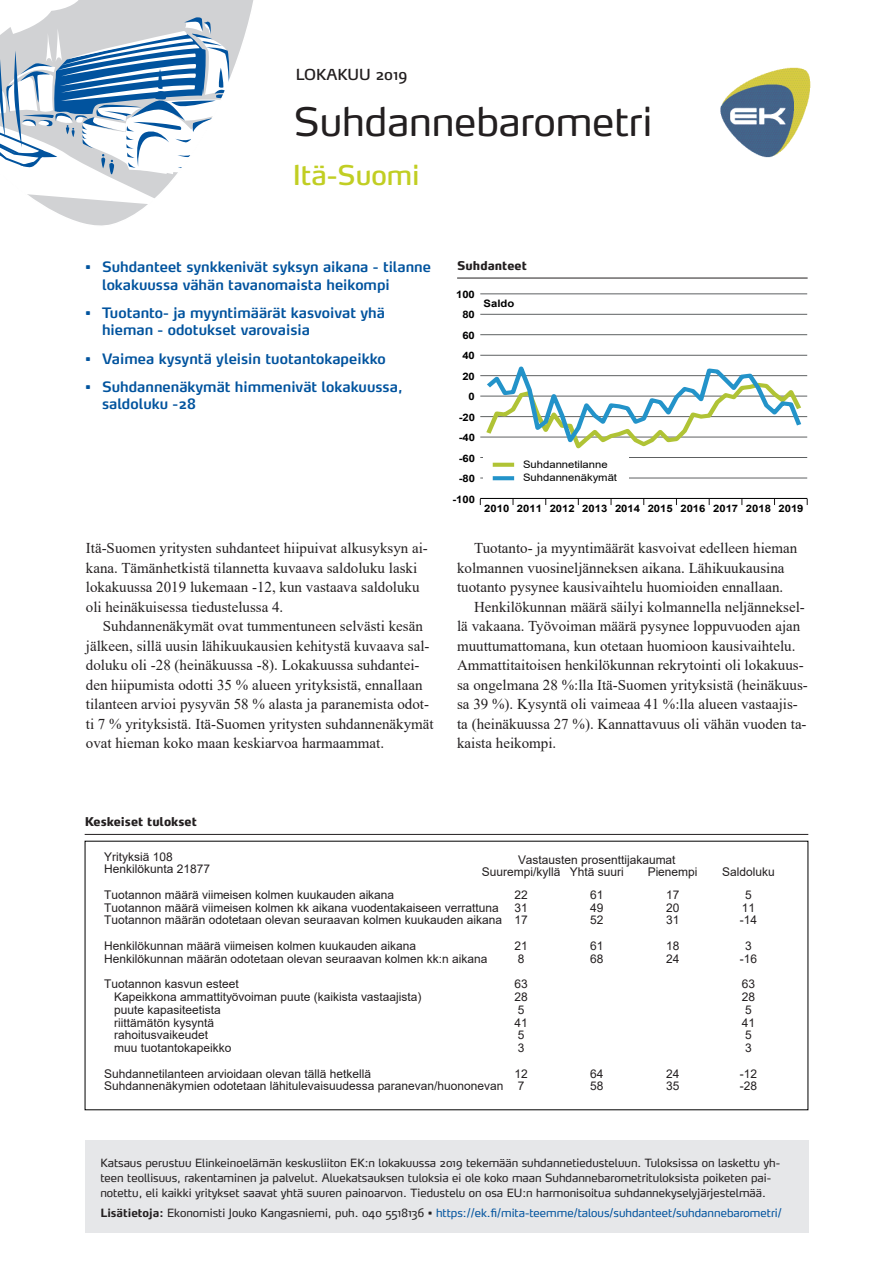
<style>
.page{position:relative;width:893px;height:1263px;background:#fff}
.page>*{position:absolute;margin:0;border:0;box-sizing:border-box;transform-origin:0 0}
.t1{font:39px "Max";color:#231f20}
.OTS_-_lääni{font:27px "Max";color:#c1ce23}
.Leipä_2_sisennys{font:15px/19.5px "Times New Roman";color:#231f20}
.Leipä{font:15px/19.5px "Times New Roman";color:#231f20}
.t2{font:15px "Max";color:#231f20}
.Ingressi_bullet{font:600 14.25px/17px "Max";color:#01539e}
.t3{font:12px/12px "Arial";color:#231f20}
.Kuvateksti_viiva_all{font:800 12px "Max";color:#231f20}
.t4{font:11.25px/15px "Max";color:#231f20}
.t5{font:11.25px "Max";color:#01539e}
.t6{font:700 10.2px "Arial";color:#000001;scale:1.1 1}
.t7{font:10.2px/13.5px "Arial";color:#000001;scale:1.1 1}
.s1{font-weight:700;color:#231f20}
.s2{color:#231f20}
</style>
<div class="page">
<div style="left:85px;top:1141px;width:723px;height:92px;background:#e6e7e9"></div>
<img style="left:720px;top:67px;width:91px;height:91px">
<svg style="left:0;top:0;width:254px;height:226px"></svg>
<hr style="left:480px;top:478px;width:327px;height:1px;background:#56595a">
<hr style="left:480px;top:457px;width:327px;height:1px;background:#56595a">
<hr style="left:480px;top:437px;width:327px;height:1px;background:#56595a">
<hr style="left:480px;top:416px;width:327px;height:1px;background:#56595a">
<hr style="left:480px;top:396px;width:327px;height:1px;background:#56595a">
<hr style="left:480px;top:375px;width:327px;height:1px;background:#56595a">
<hr style="left:480px;top:355px;width:327px;height:1px;background:#56595a">
<hr style="left:480px;top:334px;width:327px;height:1px;background:#56595a">
<hr style="left:480px;top:314px;width:327px;height:1px;background:#56595a">
<hr style="left:480px;top:294px;width:327px;height:1px;background:#56595a">
<hr style="left:480px;top:498px;width:327px;height:1px;background:#000001">
<svg style="left:482px;top:366px;width:323px;height:83px"></svg>
<div style="left:484px;top:455px;width:145px;height:31px;background:#fff"></div>
<svg style="left:493px;top:463px;width:21px;height:4px"></svg>
<svg style="left:493px;top:476px;width:21px;height:4px"></svg>
<hr style="left:85px;top:834px;width:723px;height:1px;background:#231f20">
<hr style="left:457px;top:278px;width:351px;height:1px;background:#231f20">
<p class="t2" style="left:296px;top:65px;width:113px">LOKAKUU 2019</p>
<h1 class="t1" style="left:294px;top:97px;width:360px">Suhdannebarometri</h1>
<p class="OTS_-_lääni" style="left:293px;top:158px;width:129px">Itä-Suomi</p>
<p class="Ingressi_bullet" style="left:102px;top:258px;width:331px;text-indent:-17px">• Suhdanteet synkkenivät syksyn aikana - tilanne lokakuussa vähän tavanomaista heikompi</p>
<p class="Ingressi_bullet" style="left:102px;top:304px;width:284px;text-indent:-17px">• Tuotanto- ja myyntimäärät kasvoivat yhä hieman - odotukset varovaisia</p>
<p class="Ingressi_bullet" style="left:85px;top:349px;width:302px">• Vaimea kysyntä yleisin tuotantokapeikko</p>
<p class="Ingressi_bullet" style="left:102px;top:378px;width:302px;text-indent:-17px">• Suhdannenäkymät himmenivät lokakuussa, saldoluku -28</p>
<p class="Leipä" style="left:86px;top:538px;width:344px">Itä-Suomen yritysten suhdanteet hiipuivat alkusyksyn ai&shy;kana. Tämänhetkistä tilannetta kuvaava saldoluku laski lokakuussa 2019 lukemaan -12, kun vastaava saldoluku oli heinäkuisessa tiedustelussa 4.</p>
<p class="Leipä_2_sisennys" style="left:86px;top:616px;width:349px;text-indent:17px">Suhdannenäkymät ovat tummentuneen selvästi kesän jälkeen, sillä uusin lähikuukausien kehitystä kuvaava sal&shy;doluku oli -28 (heinäkuussa -8). Lokakuussa suhdantei&shy;den hiipumista odotti 35 % alueen yrityksistä, ennallaan tilanteen arvioi pysyvän 58 % alasta ja paranemista odot&shy;ti 7 % yrityksistä. Itä-Suomen yritysten suhdannenäkymät ovat hieman koko maan keskiarvoa harmaammat.</p>
<p class="Kuvateksti_viiva_all" style="left:457px;top:258px;width:71px">Suhdanteet</p>
<p class="t6" style="left:456px;top:287px;width:19px">100</p>
<p class="t6" style="left:462px;top:308px;width:13px">80</p>
<p class="t6" style="left:462px;top:328px;width:13px">60</p>
<p class="t6" style="left:462px;top:348px;width:13px">40</p>
<p class="t6" style="left:462px;top:369px;width:13px">20</p>
<p class="t6" style="left:469px;top:389px;width:7px">0</p>
<p class="t6" style="left:459px;top:410px;width:16px">-20</p>
<p class="t6" style="left:459px;top:430px;width:16px">-40</p>
<p class="t6" style="left:459px;top:451px;width:16px">-60</p>
<p class="t6" style="left:459px;top:471px;width:16px">-80</p>
<p class="t6" style="left:452px;top:492px;width:22px">-100</p>
<p class="t6" style="left:484px;top:296px;width:29px">Saldo</p>
<p class="t7" style="left:523px;top:457px;width:87px">Suhdannetilanne<br>Suhdannenäkymät</p>
<p class="t6" style="left:484px;top:501px;width:292px">2010 2011 2012 2013 2014 2015 2016 2017 2018 2019</p>
<p class="Leipä_2_sisennys" style="left:457px;top:538px;width:342px;text-indent:17px">Tuotanto- ja myyntimäärät kasvoivat edelleen hieman kolmannen vuosineljänneksen aikana. Lähikuukausina tuotanto pysynee kausivaihtelu huomioiden ennallaan.</p>
<p class="Leipä_2_sisennys" style="left:457px;top:596px;width:352px;text-indent:17px">Henkilökunnan määrä säilyi kolmannella neljänneksel&shy;lä vakaana. Työvoiman määrä pysynee loppuvuoden ajan muuttumattomana, kun otetaan huomioon kausivaihtelu.<br>Ammattitaitoisen henkilökunnan rekrytointi oli lokakuus&shy;sa ongelmana 28 %:lla Itä-Suomen yrityksistä (heinäkuus&shy;sa 39 %). Kysyntä oli vaimeaa 41 %:lla alueen vastaajis&shy;ta (heinäkuussa 27 %). Kannattavuus oli vähän vuoden ta&shy;kaista heikompi.</p>
<p class="Kuvateksti_viiva_all" style="left:85px;top:814px;width:114px">Keskeiset tulokset</p>
<p class="t3" style="left:104px;top:850px;width:70px">Yrityksiä 108</p>
<p class="t3" style="left:482px;top:853px;width:195px;text-indent:36px">Vastausten prosenttijakaumat<br>Suurempi/kyllä Yhtä suuri</p>
<p class="t3" style="left:104px;top:863px;width:107px">Henkilökunta 21877</p>
<p class="t3" style="left:648px;top:865px;width:51px">Pienempi</p>
<p class="t3" style="left:722px;top:865px;width:54px">Saldoluku</p>
<p class="t3" style="left:104px;top:888px;width:291px">Tuotannon määrä viimeisen kolmen kuukauden aikana</p>
<p class="t3" style="left:514px;top:888px;width:15px">22</p>
<p class="t3" style="left:590px;top:888px;width:15px">61</p>
<p class="t3" style="left:666px;top:888px;width:15px">17</p>
<p class="t3" style="left:745px;top:888px;width:8px">5</p>
<p class="t3" style="left:104px;top:901px;width:396px">Tuotannon määrä viimeisen kolmen kk aikana vuodentakaiseen verrattuna</p>
<p class="t3" style="left:514px;top:901px;width:15px">31</p>
<p class="t3" style="left:590px;top:901px;width:15px">49</p>
<p class="t3" style="left:666px;top:901px;width:15px">20</p>
<p class="t3" style="left:742px;top:901px;width:15px">11</p>
<p class="t3" style="left:104px;top:914px;width:425px">Tuotannon määrän odotetaan olevan seuraavan kolmen kuukauden aikana 17</p>
<p class="t3" style="left:590px;top:914px;width:15px">52</p>
<p class="t3" style="left:666px;top:914px;width:15px">31</p>
<p class="t3" style="left:740px;top:914px;width:19px">-14</p>
<p class="t3" style="left:104px;top:940px;width:313px">Henkilökunnan määrä viimeisen kolmen kuukauden aikana</p>
<p class="t3" style="left:514px;top:940px;width:15px">21</p>
<p class="t3" style="left:590px;top:940px;width:15px">61</p>
<p class="t3" style="left:666px;top:940px;width:15px">18</p>
<p class="t3" style="left:745px;top:940px;width:8px">3</p>
<p class="t3" style="left:104px;top:952px;width:385px">Henkilökunnan määrän odotetaan olevan seuraavan kolmen kk:n aikana</p>
<p class="t3" style="left:518px;top:952px;width:8px">8</p>
<p class="t3" style="left:590px;top:952px;width:15px">68</p>
<p class="t3" style="left:666px;top:952px;width:15px">24</p>
<p class="t3" style="left:740px;top:952px;width:19px">-16</p>
<p class="t3" style="left:104px;top:978px;width:136px">Tuotannon kasvun esteet</p>
<p class="t3" style="left:514px;top:978px;width:15px">63</p>
<p class="t3" style="left:742px;top:978px;width:15px">63</p>
<p class="t3" style="left:114px;top:991px;width:309px">Kapeikkona ammattityövoiman puute (kaikista vastaajista)</p>
<p class="t3" style="left:514px;top:991px;width:15px">28</p>
<p class="t3" style="left:742px;top:991px;width:15px">28</p>
<p class="t3" style="left:114px;top:1003px;width:108px">puute kapasiteetista</p>
<p class="t3" style="left:518px;top:1003px;width:8px">5</p>
<p class="t3" style="left:745px;top:1003px;width:8px">5</p>
<p class="t3" style="left:114px;top:1016px;width:101px">riittämätön kysyntä</p>
<p class="t3" style="left:514px;top:1016px;width:15px">41</p>
<p class="t3" style="left:742px;top:1016px;width:15px">41</p>
<p class="t3" style="left:114px;top:1029px;width:95px">rahoitusvaikeudet</p>
<p class="t3" style="left:518px;top:1029px;width:8px">5</p>
<p class="t3" style="left:745px;top:1029px;width:8px">5</p>
<p class="t3" style="left:114px;top:1042px;width:119px">muu tuotantokapeikko</p>
<p class="t3" style="left:518px;top:1042px;width:8px">3</p>
<p class="t3" style="left:745px;top:1042px;width:8px">3</p>
<p class="t3" style="left:104px;top:1067px;width:268px">Suhdannetilanteen arvioidaan olevan tällä hetkellä</p>
<p class="t3" style="left:514px;top:1067px;width:15px">12</p>
<p class="t3" style="left:590px;top:1067px;width:15px">64</p>
<p class="t3" style="left:666px;top:1067px;width:15px">24</p>
<p class="t3" style="left:740px;top:1067px;width:19px">-12</p>
<p class="t3" style="left:104px;top:1080px;width:422px">Suhdannenäkymien odotetaan lähitulevaisuudessa paranevan/huononevan 7</p>
<p class="t3" style="left:590px;top:1080px;width:15px">58</p>
<p class="t3" style="left:666px;top:1080px;width:15px">35</p>
<p class="t3" style="left:740px;top:1080px;width:19px">-28</p>
<p class="t4" style="left:100px;top:1155px;width:681px">Katsaus perustuu Elinkeinoelämän keskusliiton EK:n lokakuussa 2019 tekemään suhdannetiedusteluun. Tuloksissa on laskettu yh&shy;teen teollisuus, rakentaminen ja palvelut. Aluekatsauksen tuloksia ei ole koko maan Suhdannebarometrituloksista poiketen pai&shy;notettu, eli kaikki yritykset saavat yhtä suuren painoarvon. Tiedustelu on osa EU:n harmonisoitua suhdannekyselyjärjestelmää.</p>
<p class="t5" style="left:100px;top:1205px;width:683px"><span class="s1">Lisätietoja:</span> <span class="s2">Ekonomisti Jouko Kangasniemi, puh. 040 5518136 •</span> https://ek.fi/mita-teemme/talous/suhdanteet/suhdannebarometri/</p>
</div>
